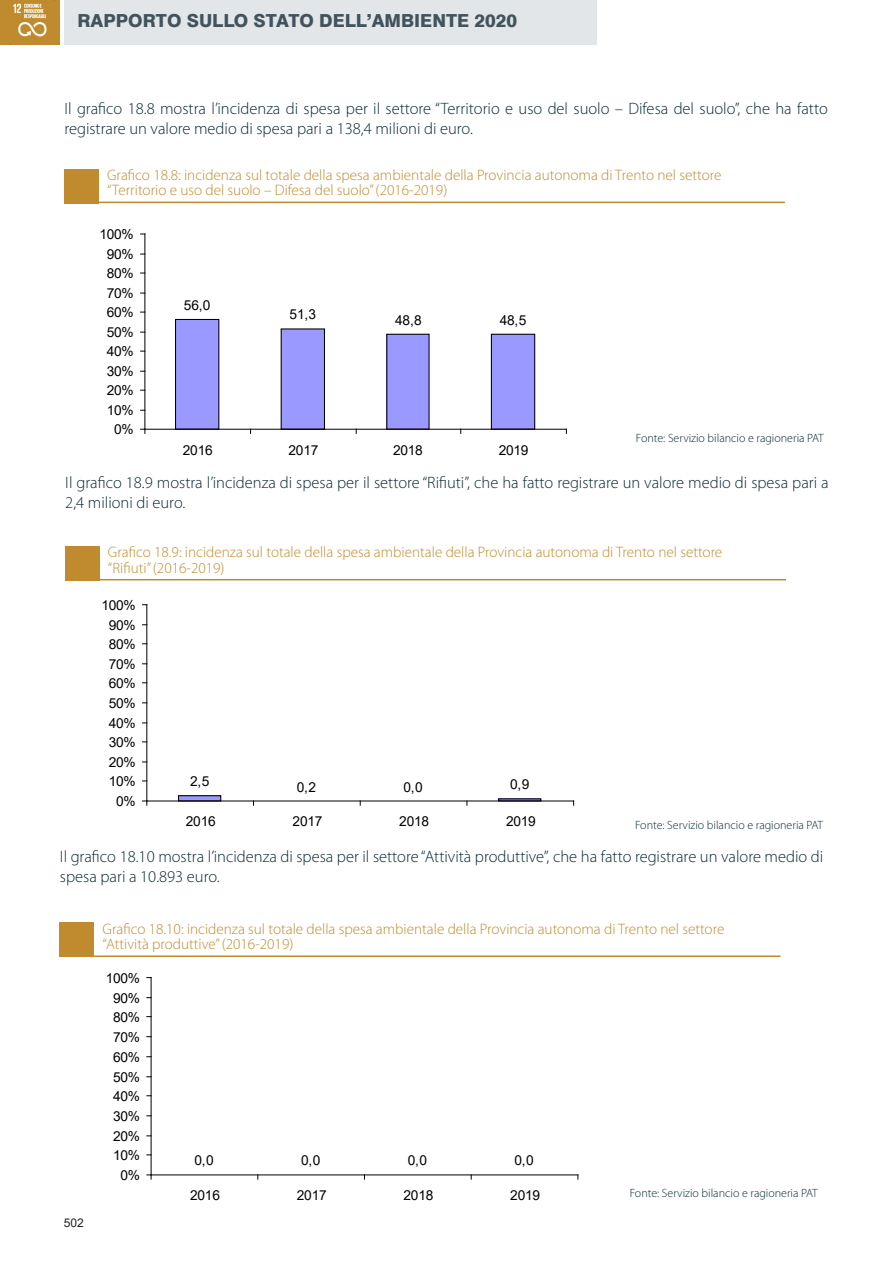
<style>
.page{position:relative;width:893px;height:1263px;background:#fff}
.page>*{position:absolute;margin:0;border:0;box-sizing:border-box;transform-origin:0 0}
.t1{font:800 18px "Swiss 721 BT";color:#42535d}
.testo{font:300 16.5px/19.8px "Myriad Pro";color:#092a35}
.Grafico_Tab{font:300 15.15px/15.1px "Myriad Pro";color:#bf8b2e}
.t2{font:13.65px "Arial";letter-spacing:-.02em;color:#000}
.dida{font:300 12px "Myriad Pro";color:#092a35}
.t3{font:12px "Arial";color:#231f20}
</style>
<div class="page">
<div style="left:65px;top:0;width:532px;height:45px;background:#e2e6e8"></div>
<div style="left:0;top:0;width:60px;height:45px;background:#bf8b2e"></div>
<img style="left:10px;top:0;width:45px;height:45px">
<hr style="left:151px;top:977px;width:1px;height:198px;background:#000">
<hr style="left:151px;top:1175px;width:427px;height:1px;background:#000">
<hr style="left:83px;top:202px;width:702px;height:1px;background:#bf8b2e">
<div style="left:64px;top:169px;width:34px;height:34px;background:#bf8b2e"></div>
<hr style="left:84px;top:579px;width:702px;height:1px;background:#bf8b2e">
<div style="left:65px;top:546px;width:34px;height:34px;background:#bf8b2e"></div>
<hr style="left:79px;top:955px;width:701px;height:2px;background:#bf8b2e">
<div style="left:60px;top:923px;width:34px;height:34px;background:#bf8b2e"></div>
<div style="left:176px;top:319px;width:43px;height:110px;background:#99f"></div>
<div style="left:175px;top:319px;width:44px;height:110px;border:1px solid #000"></div>
<div style="left:281px;top:329px;width:43px;height:100px;background:#99f"></div>
<div style="left:281px;top:328px;width:44px;height:101px;border:1px solid #000"></div>
<div style="left:387px;top:334px;width:42px;height:95px;background:#99f"></div>
<div style="left:491px;top:334px;width:44px;height:95px;background:#99f"></div>
<div style="left:491px;top:334px;width:44px;height:95px;border:1px solid #000"></div>
<hr style="left:145px;top:234px;width:1px;height:195px;background:#000">
<hr style="left:145px;top:429px;width:421px;height:1px;background:#000">
<div style="left:179px;top:796px;width:42px;height:5px;background:#99f"></div>
<div style="left:178px;top:795px;width:43px;height:6px;border:1px solid #000"></div>
<hr style="left:147px;top:605px;width:1px;height:196px;background:#000">
<hr style="left:147px;top:801px;width:427px;height:1px;background:#000">
<p class="t1" style="left:77px;top:10px;width:441px">RAPPORTO SULLO STATO DELL’AMBIENTE 2020</p>
<p class="testo" style="left:64px;top:99px;width:765px">Il grafico 18.8 mostra l’incidenza di spesa per il settore “Territorio e uso del suolo – Difesa del suolo”, che ha fatto registrare un valore medio di spesa pari a 138,4 milioni di euro.</p>
<p class="Grafico_Tab" style="left:107px;top:168px;width:616px">Grafico 18.8: incidenza sul totale della spesa ambientale della Provincia autonoma di Trento nel settore “Territorio e uso del suolo – Difesa del suolo” (2016-2019)</p>
<p class="t2" style="left:99px;top:225px;width:36px">100%</p>
<p class="t2" style="left:107px;top:245px;width:28px">90%</p>
<p class="t2" style="left:107px;top:264px;width:28px">80%</p>
<p class="t2" style="left:107px;top:284px;width:28px">70%</p>
<p class="t2" style="left:107px;top:303px;width:28px">60%</p>
<p class="t2" style="left:107px;top:323px;width:28px">50%</p>
<p class="t2" style="left:107px;top:342px;width:28px">40%</p>
<p class="t2" style="left:107px;top:362px;width:28px">30%</p>
<p class="t2" style="left:107px;top:381px;width:28px">20%</p>
<p class="t2" style="left:107px;top:401px;width:28px">10%</p>
<p class="t2" style="left:184px;top:296px;width:28px">56,0</p>
<p class="t2" style="left:290px;top:305px;width:28px">51,3</p>
<p class="t2" style="left:395px;top:311px;width:28px">48,8</p>
<p class="t2" style="left:500px;top:311px;width:28px">48,5</p>
<p class="t2" style="left:114px;top:420px;width:21px">0%</p>
<p class="dida" style="left:636px;top:432px;width:189px">Fonte: Servizio bilancio e ragioneria PAT</p>
<p class="testo" style="left:65px;top:473px;width:765px">Il grafico 18.9 mostra l’incidenza di spesa per il settore “Rifiuti”, che ha fatto registrare un valore medio di spesa pari a<br>2,4 milioni di euro.</p>
<p class="Grafico_Tab" style="left:108px;top:545px;width:616px">Grafico 18.9: incidenza sul totale della spesa ambientale della Provincia autonoma di Trento nel settore “Rifiuti” (2016-2019)</p>
<p class="t2" style="left:183px;top:440px;width:31px">2016</p>
<p class="t2" style="left:289px;top:440px;width:31px">2017</p>
<p class="t2" style="left:393px;top:440px;width:31px">2018</p>
<p class="t2" style="left:499px;top:440px;width:31px">2019</p>
<p class="t2" style="left:101px;top:596px;width:36px">100%</p>
<p class="t2" style="left:109px;top:616px;width:28px">90%</p>
<p class="t2" style="left:109px;top:635px;width:28px">80%</p>
<p class="t2" style="left:109px;top:655px;width:28px">70%</p>
<p class="t2" style="left:109px;top:674px;width:28px">60%</p>
<p class="t2" style="left:109px;top:694px;width:28px">50%</p>
<p class="t2" style="left:109px;top:714px;width:28px">40%</p>
<p class="t2" style="left:109px;top:733px;width:28px">30%</p>
<p class="t2" style="left:109px;top:753px;width:28px">20%</p>
<p class="t2" style="left:109px;top:772px;width:28px">10%</p>
<p class="t2" style="left:116px;top:792px;width:21px">0%</p>
<p class="t2" style="left:190px;top:772px;width:21px">2,5</p>
<p class="t2" style="left:297px;top:777px;width:21px">0,2</p>
<p class="t2" style="left:404px;top:777px;width:21px">0,0</p>
<p class="t2" style="left:510px;top:775px;width:21px">0,9</p>
<p class="t2" style="left:186px;top:812px;width:31px">2016</p>
<p class="t2" style="left:293px;top:812px;width:31px">2017</p>
<p class="t2" style="left:399px;top:812px;width:31px">2018</p>
<p class="t2" style="left:506px;top:812px;width:31px">2019</p>
<p class="dida" style="left:635px;top:818px;width:189px">Fonte: Servizio bilancio e ragioneria PAT</p>
<p class="testo" style="left:60px;top:847px;width:765px">Il grafico 18.10 mostra l’incidenza di spesa per il settore “Attività produttive”, che ha fatto registrare un valore medio di spesa pari a 10.893 euro.</p>
<p class="Grafico_Tab" style="left:103px;top:921px;width:623px">Grafico 18.10: incidenza sul totale della spesa ambientale della Provincia autonoma di Trento nel settore “Attività produttive” (2016-2019)</p>
<p class="t2" style="left:106px;top:968px;width:36px">100%</p>
<p class="t2" style="left:113px;top:989px;width:28px">90%</p>
<p class="t2" style="left:113px;top:1008px;width:28px">80%</p>
<p class="t2" style="left:113px;top:1028px;width:28px">70%</p>
<p class="t2" style="left:113px;top:1048px;width:28px">60%</p>
<p class="t2" style="left:113px;top:1068px;width:28px">50%</p>
<p class="t2" style="left:113px;top:1087px;width:28px">40%</p>
<p class="t2" style="left:113px;top:1107px;width:28px">30%</p>
<p class="t3" style="left:64px;top:1214px;width:22px">502</p>
<p class="t2" style="left:113px;top:1127px;width:28px">20%</p>
<p class="t2" style="left:113px;top:1146px;width:28px">10%</p>
<p class="t2" style="left:120px;top:1166px;width:21px">0%</p>
<p class="t2" style="left:194px;top:1151px;width:21px">0,0</p>
<p class="t2" style="left:301px;top:1151px;width:21px">0,0</p>
<p class="t2" style="left:408px;top:1151px;width:21px">0,0</p>
<p class="t2" style="left:514px;top:1151px;width:21px">0,0</p>
<p class="t2" style="left:190px;top:1186px;width:31px">2016</p>
<p class="t2" style="left:297px;top:1186px;width:31px">2017</p>
<p class="t2" style="left:404px;top:1186px;width:31px">2018</p>
<p class="t2" style="left:510px;top:1186px;width:31px">2019</p>
<p class="dida" style="left:630px;top:1186px;width:189px">Fonte: Servizio bilancio e ragioneria PAT</p>
</div>
